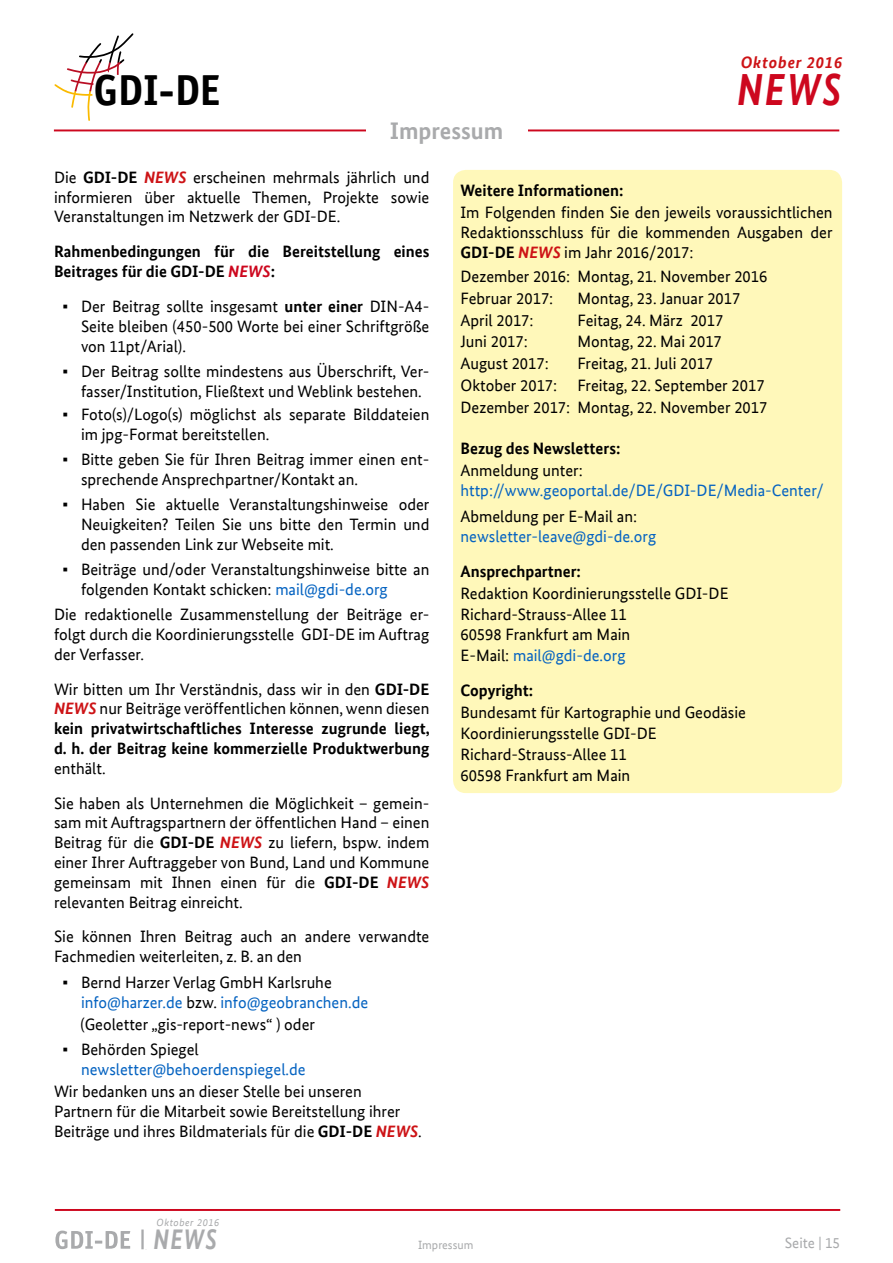
<style>
.page{position:relative;width:893px;height:1263px;background:#fff}
.page>*{position:absolute;margin:0;border:0;box-sizing:border-box;transform-origin:0 0}
.t1{font:italic 700 45px "Bundes Sans Web";color:#cd071e;scale:.85 1}
.t2{font:700 43.5px "Officina Sans";color:#000}
.t3{font:italic 700 28.35px "Bundes Sans Web";color:#a9aaac;scale:.82 1}
.t4{font:700 24px "Bundes Sans Web";color:#a9aaac}
.Fliesstext{font:16.5px/19.8px "Bundes Sans Web";color:#000;text-align:justify}
.Fliesstext-2{font:700 16.5px/19.8px "Bundes Sans Web";color:#000}
.Listen{font:16.5px/19.8px "Bundes Sans Web";color:#000}
.Fliesstext-3{font:16.5px/19.8px "Bundes Sans Web";color:#0563c1}
.t5{font:italic 700 16.5px "Bundes Sans Web";letter-spacing:.05em;color:#cd1316}
.t6{font:15px "Bundes Sans Web";color:#a9aaac}
.t7{font:12px "Bundes Sans Web";color:#a9aaac}
.t8{font:italic 10.35px "Bundes Sans Web";letter-spacing:.05em;color:#a9aaac}
.s1{font-weight:700}
.s2{font-weight:700;font-style:italic;color:#cd1316}
.s3{font-style:italic;color:#cd071e}
.s4{font-family:"Arial"}
.s5{color:#0563c1}
.s6{font-weight:400}
.s7{font-style:italic;color:#cd1316}
.s8{font-family:"Arial";color:#000}
.s9{color:#000}
</style>
<div class="page">
<hr style="left:54px;top:129px;width:785px;height:2px;background:#cd071e">
<svg style="left:54px;top:33px;width:80px;height:88px"></svg>
<hr style="left:55px;top:1209px;width:785px;height:2px;background:#cd071e">
<svg style="left:151px;top:1210px;width:69px;height:1px"></svg>
<svg style="left:55px;top:1229px;width:89px;height:21px"></svg>
<div style="left:453px;top:170px;width:389px;height:623px;background:#fff8ba;border-radius:13px"></div>
<div style="left:366px;top:115px;width:161px;height:29px;background:#fff"></div>
<p class="t5" style="left:741px;top:53px;width:103px">Oktober 2016</p>
<h2 class="t2" style="left:93px;top:63px;width:128px">GDI-DE</h2>
<h1 class="t1" style="left:737px;top:63px;width:124px">NEWS</h1>
<p class="t4" style="left:390px;top:117px;width:115px">Impressum</p>
<p class="Fliesstext" style="left:54px;top:167px;width:377px">Die <span class="s1">GDI-DE</span> <span class="s2">NEWS</span> erscheinen mehrmals jährlich und informieren über aktuelle Themen, Projekte sowie Veranstaltungen im Netzwerk der GDI-DE.</p>
<p class="Fliesstext-2" style="left:54px;top:242px;width:377px">Rahmenbedingungen für die Bereitstellung eines<br>Beitrages für die GDI-DE <span class="s3">NEWS</span>:</p>
<p class="Fliesstext" style="left:81px;top:296px;width:350px;text-indent:-18px"><span class="s4">▪</span> Der Beitrag sollte insgesamt <span class="s1">unter einer</span> DIN-A4- Seite bleiben (450-500 Worte bei einer Schriftgröße von 11pt/Arial).</p>
<p class="Fliesstext" style="left:81px;top:361px;width:350px;text-indent:-18px"><span class="s4">▪</span> Der Beitrag sollte mindestens aus Überschrift, Ver&shy;fasser/Institution, Fließtext und Weblink bestehen.</p>
<p class="Fliesstext" style="left:81px;top:404px;width:350px;text-indent:-18px"><span class="s4">▪</span> Foto(s)/Logo(s) möglichst als separate Bilddateien im jpg-Format bereitstellen.</p>
<p class="Fliesstext" style="left:81px;top:449px;width:350px;text-indent:-18px"><span class="s4">▪</span> Bitte geben Sie für Ihren Beitrag immer einen ent&shy;sprechende Ansprechpartner/Kontakt an.</p>
<p class="Fliesstext" style="left:81px;top:495px;width:350px;text-indent:-18px"><span class="s4">▪</span> Haben Sie aktuelle Veranstaltungshinweise oder Neuigkeiten? Teilen Sie uns bitte den Termin und den passenden Link zur Webseite mit.</p>
<p class="Fliesstext" style="left:81px;top:559px;width:350px;text-indent:-18px"><span class="s4">▪</span> Beiträge und/oder Veranstaltungshinweise bitte an folgenden Kontakt schicken: <span class="s5">mail@gdi-de.org</span></p>
<p class="Fliesstext" style="left:54px;top:605px;width:377px">Die redaktionelle Zusammenstellung der Beiträge er&shy;folgt durch die Koordinierungsstelle GDI-DE im Auftrag der Verfasser.</p>
<p class="Fliesstext-2" style="left:54px;top:679px;width:377px;text-align:justify"><span class="s6">Wir bitten um Ihr Verständnis, dass wir in den</span> GDI-DE <span class="s7">NEWS</span> <span class="s6">nur Beiträge veröffentlichen können, wenn diesen </span>kein privatwirtschaftliches Interesse zugrunde liegt, d. h. der Beitrag keine kommerzielle Produktwerbung <span class="s6">enthält.</span></p>
<p class="Fliesstext" style="left:54px;top:793px;width:377px">Sie haben als Unternehmen die Möglichkeit – gemein&shy;sam mit Auftragspartnern der öffentlichen Hand – einen Beitrag für die <span class="s1">GDI-DE</span> <span class="s2">NEWS</span> zu liefern, bspw. indem einer Ihrer Auftraggeber von Bund, Land und Kommune gemeinsam mit Ihnen einen für die <span class="s1">GDI-DE</span> <span class="s2">NEWS </span>relevanten Beitrag einreicht.</p>
<p class="Fliesstext" style="left:54px;top:927px;width:377px">Sie können Ihren Beitrag auch an andere verwandte<br>Fachmedien weiterleiten, z. B. an den</p>
<p class="Fliesstext" style="left:81px;top:973px;width:289px;text-indent:-18px"><span class="s4">▪</span> Bernd Harzer Verlag GmbH Karlsruhe <span class="s5">info@harzer.de</span> bzw. <span class="s5">info@geobranchen.de</span></p>
<p class="Listen" style="left:81px;top:1014px;width:236px">(Geoletter „gis-report-news“ ) oder</p>
<p class="Fliesstext-3" style="left:81px;top:1040px;width:226px;text-indent:-18px"><span class="s8">▪</span> <span class="s9">Behörden Spiegel </span>newsletter@behoerdenspiegel.de</p>
<p class="Listen" style="left:54px;top:1082px;width:369px">Wir bedanken uns an dieser Stelle bei unseren<br>Partnern für die Mitarbeit sowie Bereitstellung ihrer<br>Beiträge und ihres Bildmaterials für die <span class="s1">GDI-DE</span> <span class="s2">NEWS</span>.</p>
<p class="t8" style="left:157px;top:1216px;width:64px">Oktober 2016</p>
<p class="Fliesstext-2" style="left:460px;top:180px;width:165px">Weitere Informationen:</p>
<p class="Fliesstext" style="left:460px;top:202px;width:374px">Im Folgenden finden Sie den jeweils voraussichtlichen Redaktionsschluss für die kommenden Ausgaben der <span class="s1">GDI-DE</span> <span class="s2">NEWS</span> im Jahr 2016/2017:</p>
<p class="Fliesstext" style="left:460px;top:266px;width:308px">Dezember 2016: Montag, 21. November 2016</p>
<p class="Fliesstext" style="left:460px;top:288px;width:94px">Februar 2017:</p>
<p class="Fliesstext" style="left:577px;top:288px;width:164px">Montag, 23. Januar 2017</p>
<p class="Fliesstext" style="left:460px;top:310px;width:75px">April 2017:</p>
<p class="Fliesstext" style="left:577px;top:310px;width:147px">Feitag, 24. März 2017</p>
<p class="Fliesstext" style="left:460px;top:332px;width:69px">Juni 2017:</p>
<p class="Fliesstext" style="left:577px;top:332px;width:146px">Montag, 22. Mai 2017</p>
<p class="Fliesstext" style="left:460px;top:354px;width:90px">August 2017:</p>
<p class="Fliesstext" style="left:577px;top:354px;width:137px">Freitag, 21. Juli 2017</p>
<p class="Fliesstext" style="left:460px;top:376px;width:306px">Oktober 2017: Freitag, 22. September 2017</p>
<p class="Fliesstext" style="left:460px;top:398px;width:308px">Dezember 2017: Montag, 22. November 2017</p>
<p class="Fliesstext-2" style="left:460px;top:439px;width:161px">Bezug des Newsletters:</p>
<p class="Fliesstext" style="left:460px;top:461px;width:124px">Anmeldung unter:</p>
<p class="Fliesstext-3" style="left:460px;top:480px;width:365px">http://www.geoportal.de/DE/GDI-DE/Media-Center/</p>
<p class="Fliesstext" style="left:460px;top:507px;width:178px">Abmeldung per E-Mail an:</p>
<p class="Fliesstext-3" style="left:460px;top:526px;width:197px">newsletter-leave@gdi-de.org</p>
<p class="Fliesstext-2" style="left:460px;top:561px;width:122px">Ansprechpartner:</p>
<p class="Fliesstext" style="left:460px;top:583px;width:270px">Redaktion Koordinierungsstelle GDI-DE</p>
<p class="Fliesstext" style="left:460px;top:604px;width:168px">Richard-Strauss-Allee 11</p>
<p class="Fliesstext" style="left:460px;top:625px;width:171px">60598 Frankfurt am Main</p>
<p class="Fliesstext-3" style="left:460px;top:646px;width:167px"><span class="s9">E-Mail:</span> mail@gdi-de.org</p>
<p class="Fliesstext-2" style="left:460px;top:680px;width:74px">Copyright:</p>
<p class="Fliesstext" style="left:460px;top:702px;width:287px">Bundesamt für Kartographie und Geodäsie</p>
<p class="Fliesstext" style="left:460px;top:723px;width:198px">Koordinierungsstelle GDI-DE</p>
<p class="Fliesstext" style="left:460px;top:744px;width:168px">Richard-Strauss-Allee 11</p>
<p class="Fliesstext" style="left:460px;top:765px;width:171px">60598 Frankfurt am Main</p>
<h3 class="t3" style="left:153px;top:1223px;width:79px">NEWS</h3>
<p class="t7" style="left:418px;top:1238px;width:57px">Impressum</p>
<p class="t6" style="left:785px;top:1234px;width:57px">Seite | 15</p>
</div>
